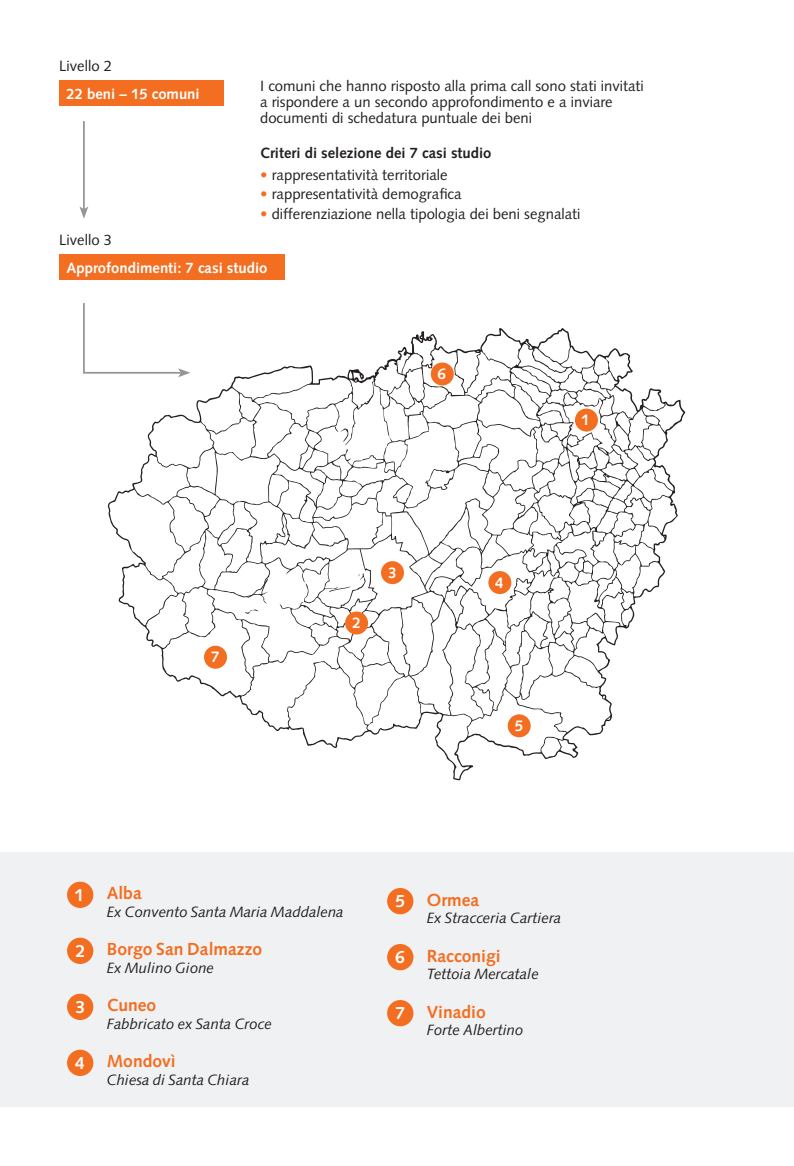
<style>
.page{position:relative;width:794px;height:1166px;background:#fff}
.page>*{position:absolute;margin:0;border:0;box-sizing:border-box;transform-origin:0 0}
.t1{font:700 17.5px "Syntax";color:#f36e21}
.t2{font:700 17.5px "Syntax";color:#fff}
.t3{font:700 15.22px "Syntax";color:#fff}
.t4{font:14.88px/15.8px "Syntax";color:#231f20}
.t5{font:italic 14.88px "Syntax";color:#231f20}
.t6{font:700 14.88px "Syntax";color:#fff}
.t7{font:700 14.88px "Syntax";color:#231f20}
.s1{color:#f36e21}
</style>
<div class="page">
<div style="left:0;top:852px;width:793px;height:254px;background:#f0f1f2"></div>
<div style="left:59px;top:80px;width:165px;height:26px;background:#f36e21"></div>
<div style="left:59px;top:254px;width:226px;height:26px;background:#f36e21"></div>
<hr style="left:83px;top:121px;width:2px;height:88px;background:#939598">
<svg style="left:79px;top:206px;width:9px;height:13px"></svg>
<svg style="left:107px;top:328px;width:578px;height:452px"></svg>
<svg style="left:245px;top:609px;width:14px;height:5px"></svg>
<svg style="left:335px;top:427px;width:14px;height:15px"></svg>
<svg style="left:246px;top:578px;width:22px;height:20px"></svg>
<svg style="left:329px;top:586px;width:22px;height:6px"></svg>
<div style="left:575px;top:409px;width:23px;height:22px;background:#f36e21;border-radius:50%"></div>
<div style="left:345px;top:611px;width:23px;height:23px;background:#f36e21;border-radius:50%"></div>
<div style="left:381px;top:561px;width:23px;height:23px;background:#f36e21;border-radius:50%"></div>
<div style="left:488px;top:571px;width:23px;height:23px;background:#f36e21;border-radius:50%"></div>
<div style="left:508px;top:714px;width:23px;height:23px;background:#f36e21;border-radius:50%"></div>
<div style="left:431px;top:362px;width:23px;height:23px;background:#f36e21;border-radius:50%"></div>
<div style="left:204px;top:646px;width:23px;height:23px;background:#f36e21;border-radius:50%"></div>
<svg style="left:83px;top:303px;width:107px;height:74px"></svg>
<div style="left:67px;top:881px;width:26px;height:27px;background:#f36e21;border-radius:50%"></div>
<div style="left:67px;top:937px;width:26px;height:27px;background:#f36e21;border-radius:50%"></div>
<div style="left:67px;top:993px;width:26px;height:27px;background:#f36e21;border-radius:50%"></div>
<div style="left:67px;top:1049px;width:26px;height:27px;background:#f36e21;border-radius:50%"></div>
<div style="left:387px;top:888px;width:26px;height:26px;background:#f36e21;border-radius:50%"></div>
<div style="left:387px;top:944px;width:26px;height:26px;background:#f36e21;border-radius:50%"></div>
<div style="left:387px;top:1000px;width:26px;height:26px;background:#f36e21;border-radius:50%"></div>
<p class="t4" style="left:59px;top:58px;width:54px">Livello 2</p>
<p class="t6" style="left:67px;top:85px;width:135px">22 beni – 15 comuni</p>
<p class="t4" style="left:260px;top:78px;width:385px">I comuni che hanno risposto alla prima call sono stati invitati a rispondere a un secondo approfondimento e a inviare documenti di schedatura puntuale dei beni</p>
<p class="t7" style="left:260px;top:144px;width:233px">Criteri di selezione dei 7 casi studio</p>
<p class="t4" style="left:260px;top:167px;width:189px"><span class="s1">•</span> rappresentatività territoriale</p>
<p class="t4" style="left:260px;top:186px;width:203px"><span class="s1">•</span> rappresentatività demografica</p>
<p class="t4" style="left:260px;top:206px;width:322px"><span class="s1">•</span> differenziazione nella tipologia dei beni segnalati</p>
<p class="t4" style="left:59px;top:232px;width:54px">Livello 3</p>
<p class="t6" style="left:67px;top:259px;width:202px">Approfondimenti: 7 casi studio</p>
<p class="t3" style="left:211px;top:648px;width:10px">7</p>
<p class="t3" style="left:437px;top:365px;width:10px">6</p>
<p class="t3" style="left:352px;top:614px;width:10px">2</p>
<p class="t3" style="left:388px;top:564px;width:10px">3</p>
<p class="t3" style="left:495px;top:574px;width:10px">4</p>
<p class="t3" style="left:515px;top:717px;width:10px">5</p>
<p class="t3" style="left:581px;top:411px;width:10px">1</p>
<p class="t2" style="left:74px;top:884px;width:11px">1</p>
<p class="t1" style="left:107px;top:883px;width:37px">Alba</p>
<p class="t5" style="left:107px;top:903px;width:238px">Ex Convento Santa Maria Maddalena</p>
<p class="t2" style="left:76px;top:940px;width:11px">2</p>
<p class="t1" style="left:107px;top:939px;width:157px">Borgo San Dalmazzo</p>
<p class="t5" style="left:107px;top:959px;width:109px">Ex Mulino Gione</p>
<p class="t2" style="left:75px;top:996px;width:11px">3</p>
<p class="t1" style="left:107px;top:995px;width:51px">Cuneo</p>
<p class="t5" style="left:107px;top:1015px;width:167px">Fabbricato ex Santa Croce</p>
<p class="t2" style="left:75px;top:1052px;width:11px">4</p>
<p class="t1" style="left:107px;top:1051px;width:71px">Mondovì</p>
<p class="t5" style="left:107px;top:1071px;width:144px">Chiesa di Santa Chiara</p>
<p class="t2" style="left:395px;top:891px;width:11px">5</p>
<p class="t1" style="left:427px;top:889px;width:54px">Ormea</p>
<p class="t5" style="left:427px;top:909px;width:136px">Ex Stracceria Cartiera</p>
<p class="t2" style="left:395px;top:947px;width:11px">6</p>
<p class="t1" style="left:427px;top:945px;width:75px">Racconigi</p>
<p class="t5" style="left:427px;top:965px;width:114px">Tettoia Mercatale</p>
<p class="t2" style="left:395px;top:1003px;width:11px">7</p>
<p class="t1" style="left:427px;top:1001px;width:61px">Vinadio</p>
<p class="t5" style="left:427px;top:1021px;width:98px">Forte Albertino</p>
</div>
